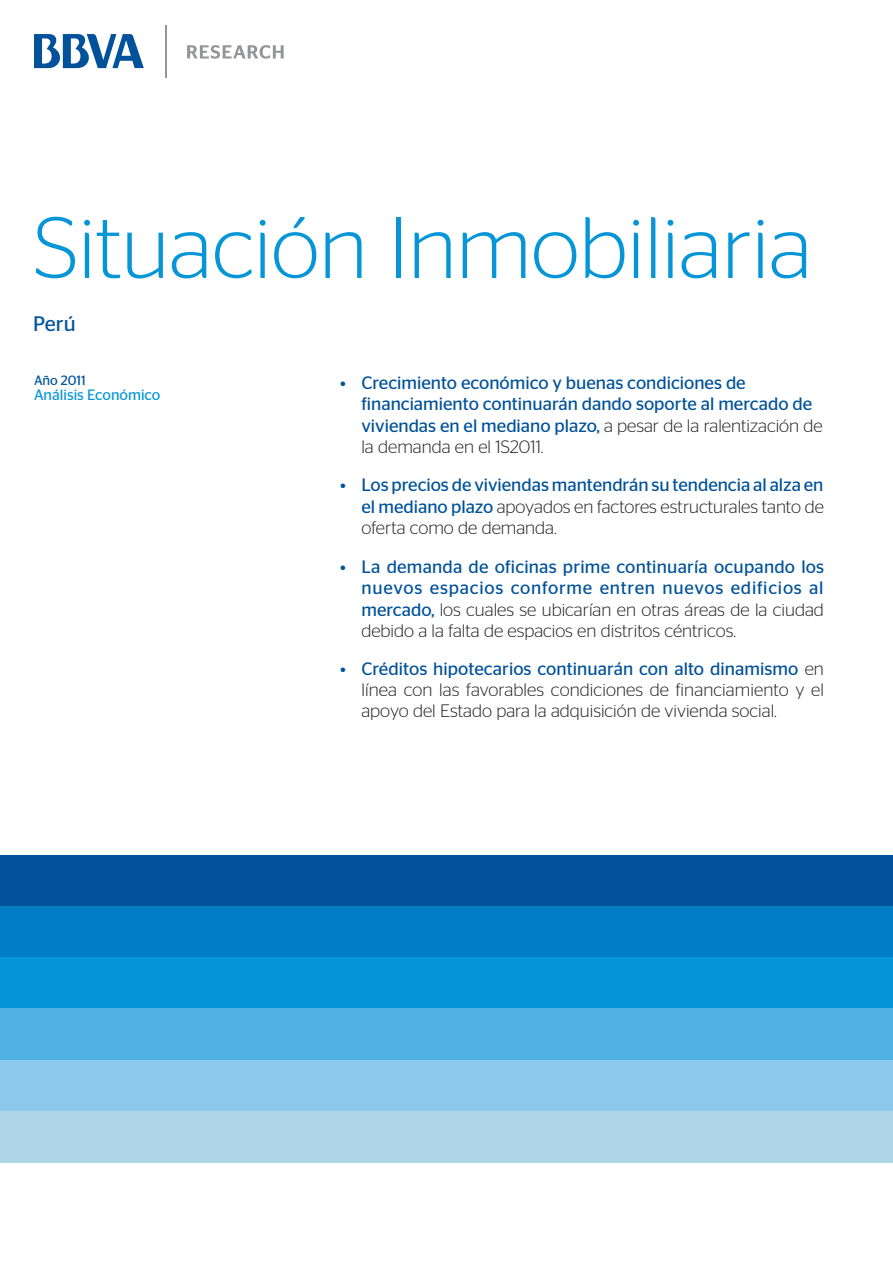
<style>
.page{position:relative;width:893px;height:1263px;background:#fff}
.page>*{position:absolute;margin:0;border:0;box-sizing:border-box;transform-origin:0 0}
.t1{font:300 87px "Stag Sans";color:#0696d7}
.Localización{font:21px "Stag Sans";color:#01529a}
.Bullet_Portada{font:18px/21.5px "Stag Sans";color:#01529a;text-align:justify}
.Bullet_Portada-2{font:300 18px/21px "Stag Sans";color:#231f20;text-align:justify}
.t2{font:15px "Stag Sans";color:#0696d7}
.t3{font:13.5px "Stag Sans";color:#01529a}
.s1{font-weight:300;color:#231f20}
.s2{font-weight:400;color:#01529a}
</style>
<div class="page">
<svg style="left:187px;top:45px;width:97px;height:14px"></svg>
<svg style="left:34px;top:34px;width:110px;height:34px"></svg>
<hr style="left:165px;top:25px;width:2px;height:52px;background:#939598">
<div style="left:0;top:855px;width:893px;height:51px;background:#01529a"></div>
<div style="left:0;top:906px;width:893px;height:51px;background:#007ec5"></div>
<div style="left:0;top:957px;width:893px;height:52px;background:#0696d7"></div>
<div style="left:0;top:1009px;width:893px;height:51px;background:#4fb1e4"></div>
<div style="left:0;top:1060px;width:893px;height:51px;background:#8cc8eb"></div>
<div style="left:0;top:1111px;width:893px;height:51px;background:#afd7e8"></div>
<p class="t1" style="left:34px;top:200px;width:779px">Situación Inmobiliaria</p>
<p class="Localización" style="left:33px;top:312px;width:44px">Perú</p>
<p class="t3" style="left:34px;top:373px;width:53px">Año 2011</p>
<p class="t2" style="left:34px;top:386px;width:128px">Análisis Económico</p>
<p class="Bullet_Portada" style="left:361px;top:371px;width:463px;text-align:left;text-indent:-21px">• Crecimiento económico y buenas condiciones de financiamiento continuarán dando soporte al mercado de viviendas en el mediano plazo, <span class="s1">a pesar de la ralentización de la demanda en el 1S2011.</span></p>
<p class="Bullet_Portada" style="left:361px;top:474px;width:464px;text-indent:-21px">• Los precios de viviendas mantendrán su tendencia al alza en el mediano plazo <span class="s1">apoyados en factores estructurales tanto de oferta como de demanda.</span></p>
<p class="Bullet_Portada" style="left:361px;top:555px;width:464px;text-indent:-21px">• La demanda de oficinas prime continuaría ocupando los nuevos espacios conforme entren nuevos edificios al mercado, <span class="s1">los cuales se ubicarían en otras áreas de la ciudad debido a la falta de espacios en distritos céntricos.</span></p>
<p class="Bullet_Portada-2" style="left:361px;top:658px;width:464px;text-indent:-21px"><span class="s2">• Créditos hipotecarios continuarán con alto dinamismo</span> en línea con las favorables condiciones de financiamiento y el apoyo del Estado para la adquisición de vivienda social.</p>
</div>
